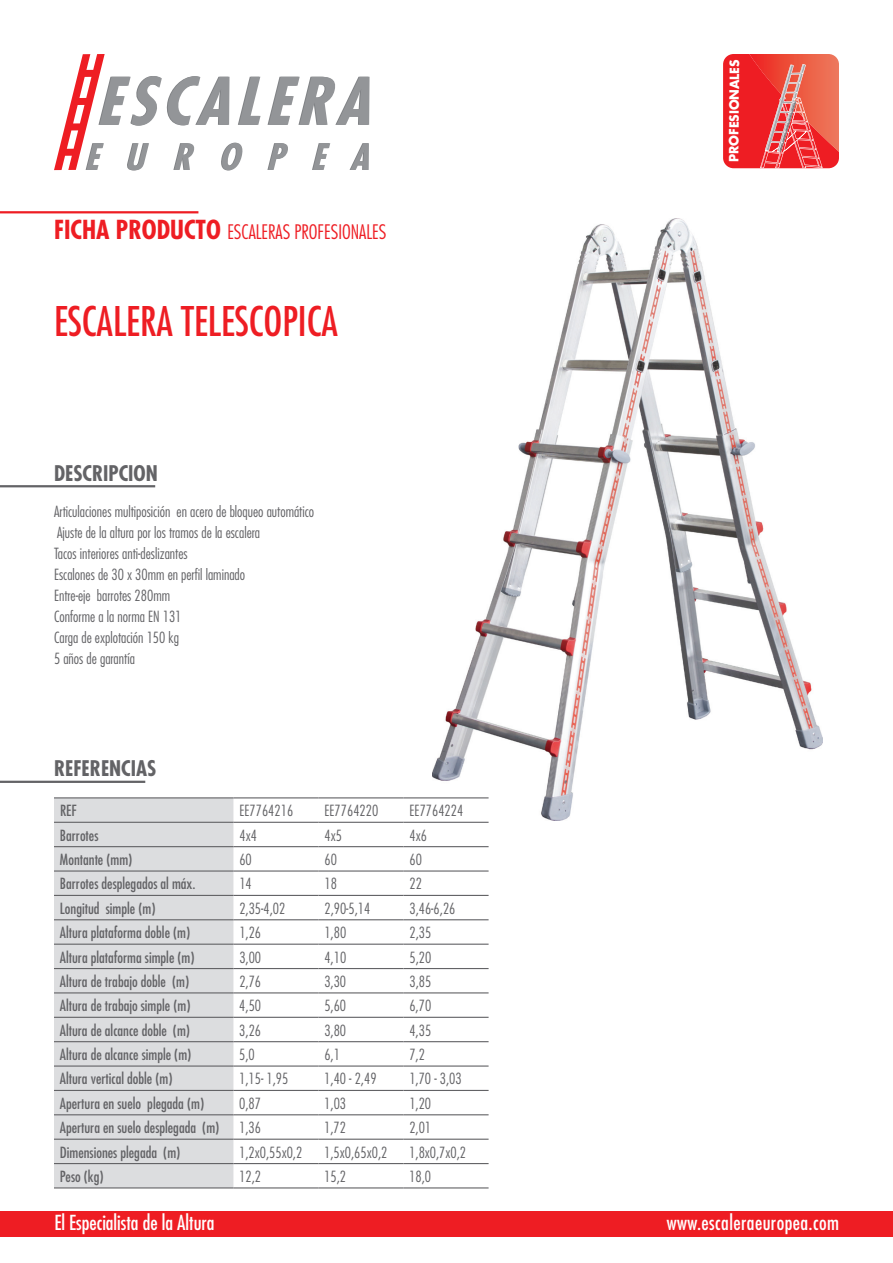
<style>
.page{position:relative;width:893px;height:1263px;background:#fff}
.page>*{position:absolute;margin:0;border:0;box-sizing:border-box;transform-origin:0 0}
.t1{font:condensed 39.75px "Futura Std";color:#ee1d23}
.t2{font:700 condensed 21px "Futura Std";color:#636366}
.t3{font:condensed 20.1px "Futura Std";color:#fff}
.t4{font:condensed 20.1px "Futura Std";letter-spacing:.02em;color:#fff}
.t5{font:300 condensed 19.5px "Futura Std";color:#ee1d23}
.t6{font:300 condensed 15px/21px "Futura Std";color:#636366}
.t7{font:condensed 15px "Futura Std";color:#636366}
.t8{font:700 12.45px "Futura";letter-spacing:-.01em;color:#fff}
.s1{font-weight:700;font-size:25.5px}
</style>
<div class="page">
<img style="left:432px;top:219px;width:390px;height:602px">
<hr style="left:0;top:211px;width:198px;height:2px;background:#ee1d23">
<hr style="left:0;top:485px;width:155px;height:2px;background:#636366">
<hr style="left:0;top:781px;width:145px;height:2px;background:#636366">
<div style="left:54px;top:798px;width:179px;height:389px;background:#dcdddf"></div>
<hr style="left:54px;top:797px;width:179px;height:1px;background:#636366">
<hr style="left:233px;top:797px;width:85px;height:1px;background:#636366">
<hr style="left:318px;top:797px;width:86px;height:1px;background:#636366">
<hr style="left:404px;top:797px;width:85px;height:1px;background:#636366">
<hr style="left:54px;top:822px;width:179px;height:1px;background:#636366">
<hr style="left:233px;top:822px;width:85px;height:1px;background:#636366">
<hr style="left:318px;top:822px;width:86px;height:1px;background:#636366">
<hr style="left:404px;top:822px;width:85px;height:1px;background:#636366">
<hr style="left:54px;top:846px;width:179px;height:1px;background:#636366">
<hr style="left:233px;top:846px;width:85px;height:1px;background:#636366">
<hr style="left:318px;top:846px;width:86px;height:1px;background:#636366">
<hr style="left:404px;top:846px;width:85px;height:1px;background:#636366">
<hr style="left:54px;top:870px;width:179px;height:1px;background:#636366">
<hr style="left:233px;top:870px;width:85px;height:1px;background:#636366">
<hr style="left:318px;top:870px;width:86px;height:1px;background:#636366">
<hr style="left:404px;top:870px;width:85px;height:1px;background:#636366">
<hr style="left:54px;top:895px;width:179px;height:1px;background:#636366">
<hr style="left:233px;top:895px;width:85px;height:1px;background:#636366">
<hr style="left:318px;top:895px;width:86px;height:1px;background:#636366">
<hr style="left:404px;top:895px;width:85px;height:1px;background:#636366">
<hr style="left:54px;top:919px;width:179px;height:1px;background:#636366">
<hr style="left:233px;top:919px;width:85px;height:1px;background:#636366">
<hr style="left:318px;top:919px;width:86px;height:1px;background:#636366">
<hr style="left:404px;top:919px;width:85px;height:1px;background:#636366">
<hr style="left:54px;top:943px;width:179px;height:2px;background:#636366">
<hr style="left:233px;top:943px;width:85px;height:2px;background:#636366">
<hr style="left:318px;top:943px;width:86px;height:2px;background:#636366">
<hr style="left:404px;top:943px;width:85px;height:2px;background:#636366">
<hr style="left:54px;top:968px;width:179px;height:1px;background:#636366">
<hr style="left:233px;top:968px;width:85px;height:1px;background:#636366">
<hr style="left:318px;top:968px;width:86px;height:1px;background:#636366">
<hr style="left:404px;top:968px;width:85px;height:1px;background:#636366">
<hr style="left:54px;top:992px;width:179px;height:1px;background:#636366">
<hr style="left:233px;top:992px;width:85px;height:1px;background:#636366">
<hr style="left:318px;top:992px;width:86px;height:1px;background:#636366">
<hr style="left:404px;top:992px;width:85px;height:1px;background:#636366">
<hr style="left:54px;top:1017px;width:179px;height:1px;background:#636366">
<hr style="left:233px;top:1017px;width:85px;height:1px;background:#636366">
<hr style="left:318px;top:1017px;width:86px;height:1px;background:#636366">
<hr style="left:404px;top:1017px;width:85px;height:1px;background:#636366">
<hr style="left:54px;top:1041px;width:179px;height:1px;background:#636366">
<hr style="left:233px;top:1041px;width:85px;height:1px;background:#636366">
<hr style="left:318px;top:1041px;width:86px;height:1px;background:#636366">
<hr style="left:404px;top:1041px;width:85px;height:1px;background:#636366">
<hr style="left:54px;top:1065px;width:179px;height:1px;background:#636366">
<hr style="left:233px;top:1065px;width:85px;height:1px;background:#636366">
<hr style="left:318px;top:1065px;width:86px;height:1px;background:#636366">
<hr style="left:404px;top:1065px;width:85px;height:1px;background:#636366">
<hr style="left:54px;top:1090px;width:179px;height:1px;background:#636366">
<hr style="left:233px;top:1090px;width:85px;height:1px;background:#636366">
<hr style="left:318px;top:1090px;width:86px;height:1px;background:#636366">
<hr style="left:404px;top:1090px;width:85px;height:1px;background:#636366">
<hr style="left:54px;top:1114px;width:179px;height:1px;background:#636366">
<hr style="left:233px;top:1114px;width:85px;height:1px;background:#636366">
<hr style="left:318px;top:1114px;width:86px;height:1px;background:#636366">
<hr style="left:404px;top:1114px;width:85px;height:1px;background:#636366">
<hr style="left:54px;top:1138px;width:179px;height:2px;background:#636366">
<hr style="left:233px;top:1138px;width:85px;height:2px;background:#636366">
<hr style="left:318px;top:1138px;width:86px;height:2px;background:#636366">
<hr style="left:404px;top:1138px;width:85px;height:2px;background:#636366">
<hr style="left:54px;top:1163px;width:179px;height:1px;background:#636366">
<hr style="left:233px;top:1163px;width:85px;height:1px;background:#636366">
<hr style="left:318px;top:1163px;width:86px;height:1px;background:#636366">
<hr style="left:404px;top:1163px;width:85px;height:1px;background:#636366">
<hr style="left:54px;top:1187px;width:179px;height:1px;background:#636366">
<hr style="left:233px;top:1187px;width:85px;height:1px;background:#636366">
<hr style="left:318px;top:1187px;width:86px;height:1px;background:#636366">
<hr style="left:404px;top:1187px;width:85px;height:1px;background:#636366">
<svg style="left:54px;top:54px;width:316px;height:116px"></svg>
<div style="left:0;top:1211px;width:893px;height:25px;background:#ee1d23"></div>
<svg style="left:723px;top:54px;width:116px;height:114px;background:#eb4743"></svg>
<h3 class="t5" style="left:54px;top:220px;width:334px"><span class="s1">FICHA PRODUCTO</span> ESCALERAS PROFESIONALES</h3>
<h1 class="t1" style="left:54px;top:298px;width:285px">ESCALERA TELESCOPICA</h1>
<h2 class="t2" style="left:54px;top:460px;width:105px">DESCRIPCION</h2>
<p class="t6" style="left:54px;top:501px;width:262px">Articulaciones multiposición en acero de bloqueo automático Ajuste de la altura por los tramos de la escalera<br>Tacos interiores anti-deslizantes<br>Escalones de 30 x 30mm en perfil laminado<br>Entre-eje barrotes 280mm<br>Conforme a la norma EN 131<br>Carga de explotación 150 kg<br>5 años de garantía</p>
<h2 class="t2" style="left:54px;top:756px;width:104px">REFERENCIAS</h2>
<p class="t7" style="left:60px;top:802px;width:18px">REF</p>
<p class="t6" style="left:239px;top:800px;width:55px">EE7764216</p>
<p class="t6" style="left:324px;top:800px;width:55px">EE7764220</p>
<p class="t6" style="left:410px;top:800px;width:55px">EE7764224</p>
<p class="t7" style="left:60px;top:826px;width:40px">Barrotes</p>
<p class="t6" style="left:239px;top:825px;width:19px">4x4</p>
<p class="t6" style="left:324px;top:825px;width:19px">4x5</p>
<p class="t6" style="left:409px;top:825px;width:19px">4x6</p>
<p class="t7" style="left:60px;top:850px;width:74px">Montante (mm)</p>
<p class="t6" style="left:239px;top:849px;width:14px">60</p>
<p class="t6" style="left:324px;top:849px;width:14px">60</p>
<p class="t6" style="left:409px;top:849px;width:14px">60</p>
<p class="t7" style="left:60px;top:875px;width:137px">Barrotes desplegados al máx.</p>
<p class="t6" style="left:239px;top:873px;width:14px">14</p>
<p class="t6" style="left:324px;top:873px;width:14px">18</p>
<p class="t6" style="left:409px;top:873px;width:14px">22</p>
<p class="t7" style="left:60px;top:899px;width:97px">Longitud simple (m)</p>
<p class="t6" style="left:239px;top:898px;width:48px">2,35-4,02</p>
<p class="t6" style="left:324px;top:898px;width:48px">2,90-5,14</p>
<p class="t6" style="left:409px;top:898px;width:48px">3,46-6,26</p>
<p class="t7" style="left:60px;top:924px;width:132px">Altura plataforma doble (m)</p>
<p class="t6" style="left:239px;top:922px;width:23px">1,26</p>
<p class="t6" style="left:324px;top:922px;width:23px">1,80</p>
<p class="t6" style="left:409px;top:922px;width:23px">2,35</p>
<p class="t7" style="left:60px;top:948px;width:136px">Altura plataforma simple (m)</p>
<p class="t6" style="left:239px;top:946px;width:23px">3,00</p>
<p class="t6" style="left:324px;top:946px;width:23px">4,10</p>
<p class="t6" style="left:409px;top:946px;width:23px">5,20</p>
<p class="t7" style="left:60px;top:972px;width:131px">Altura de trabajo doble (m)</p>
<p class="t6" style="left:239px;top:971px;width:23px">2,76</p>
<p class="t6" style="left:324px;top:971px;width:23px">3,30</p>
<p class="t6" style="left:409px;top:971px;width:23px">3,85</p>
<p class="t7" style="left:60px;top:997px;width:132px">Altura de trabajo simple (m)</p>
<p class="t6" style="left:239px;top:995px;width:23px">4,50</p>
<p class="t6" style="left:324px;top:995px;width:23px">5,60</p>
<p class="t6" style="left:409px;top:995px;width:23px">6,70</p>
<p class="t7" style="left:60px;top:1021px;width:132px">Altura de alcance doble (m)</p>
<p class="t6" style="left:239px;top:1020px;width:23px">3,26</p>
<p class="t6" style="left:324px;top:1020px;width:23px">3,80</p>
<p class="t6" style="left:409px;top:1020px;width:23px">4,35</p>
<p class="t7" style="left:60px;top:1045px;width:133px">Altura de alcance simple (m)</p>
<p class="t6" style="left:239px;top:1044px;width:17px">5,0</p>
<p class="t6" style="left:324px;top:1044px;width:17px">6,1</p>
<p class="t6" style="left:409px;top:1044px;width:17px">7,2</p>
<p class="t7" style="left:60px;top:1070px;width:114px">Altura vertical doble (m)</p>
<p class="t6" style="left:239px;top:1068px;width:51px">1,15- 1,95</p>
<p class="t6" style="left:324px;top:1068px;width:54px">1,40 - 2,49</p>
<p class="t6" style="left:409px;top:1068px;width:54px">1,70 - 3,03</p>
<p class="t7" style="left:60px;top:1094px;width:146px">Apertura en suelo plegada (m)</p>
<p class="t6" style="left:239px;top:1093px;width:23px">0,87</p>
<p class="t6" style="left:324px;top:1093px;width:23px">1,03</p>
<p class="t6" style="left:409px;top:1093px;width:23px">1,20</p>
<p class="t7" style="left:60px;top:1119px;width:161px">Apertura en suelo desplegada (m)</p>
<p class="t6" style="left:239px;top:1117px;width:23px">1,36</p>
<p class="t6" style="left:324px;top:1117px;width:23px">1,72</p>
<p class="t6" style="left:409px;top:1117px;width:23px">2,01</p>
<p class="t7" style="left:60px;top:1143px;width:122px">Dimensiones plegada (m)</p>
<p class="t6" style="left:239px;top:1141px;width:65px">1,2x0,55x0,2</p>
<p class="t6" style="left:324px;top:1141px;width:65px">1,5x0,65x0,2</p>
<p class="t6" style="left:409px;top:1141px;width:58px">1,8x0,7x0,2</p>
<p class="t7" style="left:60px;top:1167px;width:46px">Peso (kg)</p>
<p class="t6" style="left:239px;top:1166px;width:23px">12,2</p>
<p class="t6" style="left:324px;top:1166px;width:23px">15,2</p>
<p class="t6" style="left:409px;top:1166px;width:23px">18,0</p>
<p class="t8" style="left:726px;top:162px;width:104px;rotate:-90deg">PROFESIONALES</p>
<h3 class="t3" style="left:54px;top:1211px;width:162px">El Especialista de la Altura</h3>
<h3 class="t4" style="left:667px;top:1210px;width:174px">www.escaleraeuropea.com</h3>
</div>
